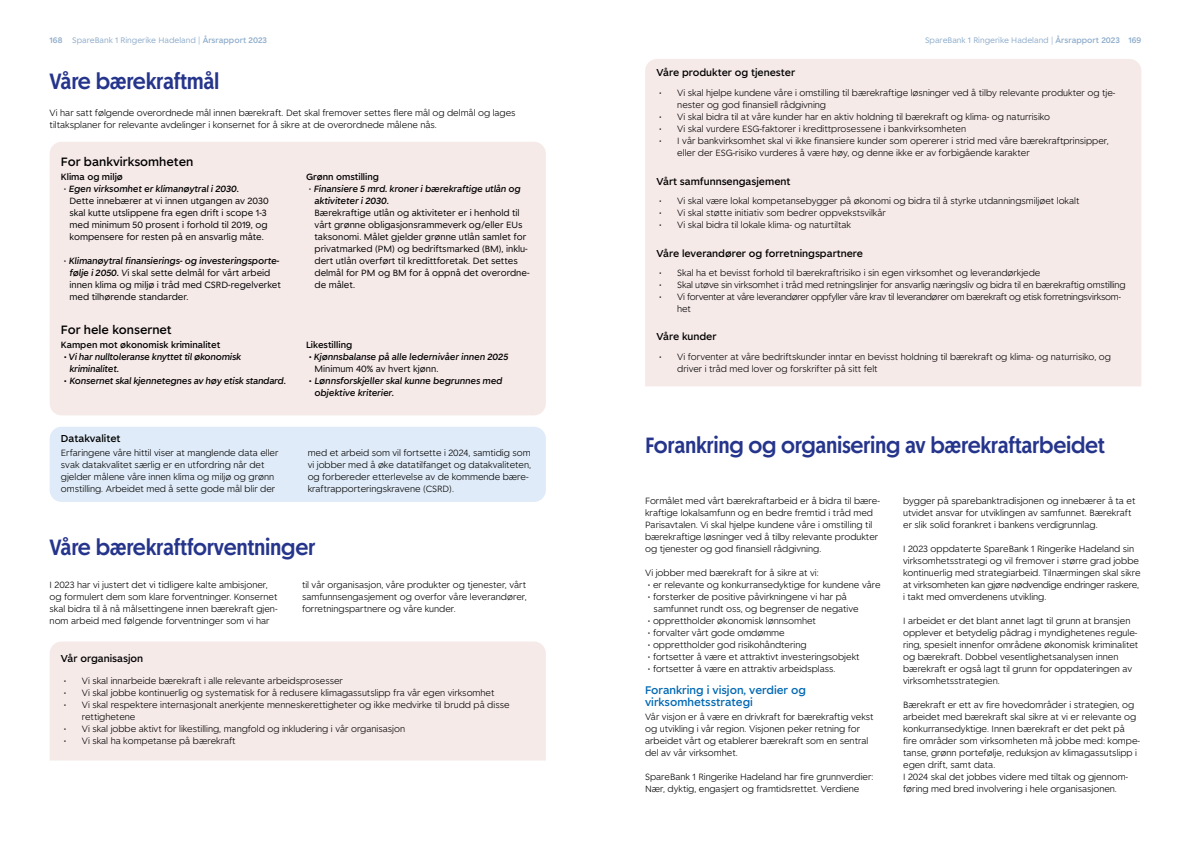
<style>
.page{position:relative;width:1191px;height:842px;background:#fff}
.page>*{position:absolute;margin:0;border:0;box-sizing:border-box;transform-origin:0 0}
.t1{font:500 22px "Spare Bank 1 Title";letter-spacing:-.015em;color:#26358c}
.t2{font:500 12px "Spare Bank 1";color:#000}
.t3{font:500 11px/12px "Spare Bank 1";color:#0068b2}
.t4{font:500 10px "Spare Bank 1";color:#000}
.t5{font:300 9px/12px "Spare Bank 1";color:#000}
.t6{font:9px/12px "Spare Bank 1";color:#000}
.t7{font:italic 500 9px/12px "Spare Bank 1";color:#000}
.t8{font:300 9px/12px "Spare Bank 1";letter-spacing:-.03em;color:#000}
.t9{font:300 9px "Spare Bank 1";letter-spacing:-.02em;color:#000}
.t10{font:500 9px "Spare Bank 1";color:#000}
.t11{font:8px "Spare Bank 1";color:#8fadcb}
.s1{font-weight:500}
.s2{font-weight:300}
.s3{font-weight:500;font-style:italic}
.s4{font-style:italic}
.s5{font-weight:300;font-style:normal}
</style>
<div class="page">
<div style="left:50px;top:427px;width:496px;height:75px;background:#dfebf8;border-radius:12px"></div>
<div style="left:50px;top:142px;width:496px;height:273px;background:#f6eae9;border-radius:12px"></div>
<div style="left:50px;top:641px;width:496px;height:119px;background:#f6eae9"></div>
<div style="left:645px;top:59px;width:496px;height:327px;background:#f6eae9"></div>
<p class="t11" style="left:50px;top:35px;width:219px"><span class="s1">168</span> SpareBank 1 Ringerike Hadeland | <span class="s1">Årsrapport 2023</span></p>
<p class="t11" style="left:925px;top:35px;width:218px">SpareBank 1 Ringerike Hadeland | <span class="s1">Årsrapport 2023 169</span></p>
<h1 class="t1" style="left:50px;top:67px;width:171px">Våre bærekraftmål</h1>
<p class="t5" style="left:50px;top:106px;width:467px">Vi har satt følgende overordnede mål innen bærekraft. Det skal fremover settes flere mål og delmål og lages tiltaksplaner for relevante avdelinger i konsernet for å sikre at de overordnede målene nås.</p>
<h2 class="t2" style="left:61px;top:154px;width:134px">For bankvirksomheten</h2>
<p class="t10" style="left:61px;top:171px;width:63px">Klima og miljø</p>
<p class="t6" style="left:69px;top:182px;width:201px;text-indent:-6px"><span class="s2">•</span> <span class="s3">Egen virksomhet er klimanøytral i 2030.<br></span>Dette innebærer at vi innen utgangen av 2030 skal kutte utslippene fra egen drift i scope 1-3 med minimum 50 prosent i forhold til 2019, og kompensere for resten på en ansvarlig måte.</p>
<p class="t6" style="left:69px;top:254px;width:213px;text-indent:-6px"><span class="s2">•</span> <span class="s3">Klimanøytral finansierings- og investeringsporte&shy;følje i 2050.</span> <span class="s4">V</span>i skal sette delmål for vårt arbeid innen klima og miljø i tråd med CSRD-regelverket med tilhørende standarder.</p>
<h2 class="t2" style="left:61px;top:322px;width:112px">For hele konsernet</h2>
<p class="t10" style="left:61px;top:339px;width:161px">Kampen mot økonomisk kriminalitet</p>
<p class="t7" style="left:69px;top:351px;width:173px;text-indent:-6px">• Vi har nulltoleranse knyttet til økonomisk kriminalitet.</p>
<p class="t7" style="left:64px;top:374px;width:223px">• Konsernet skal kjennetegnes av høy etisk standard.</p>
<p class="t10" style="left:306px;top:171px;width:74px">Grønn omstilling</p>
<p class="t7" style="left:314px;top:182px;width:208px;text-indent:-6px"><span class="s5">•</span> Finansiere 5 mrd. kroner i bærekraftige utlån og aktiviteter i 2030.</p>
<p class="t6" style="left:314px;top:206px;width:216px">Bærekraftige utlån og aktiviteter er i henhold til vårt grønne obligasjonsrammeverk og/eller EUs taksonomi. Målet gjelder grønne utlån samlet for privatmarked (PM) og bedriftsmarked (BM), inklu&shy;dert utlån overført til kredittforetak. Det settes delmål for PM og BM for å oppnå det overordne&shy;de målet.</p>
<p class="t10" style="left:306px;top:339px;width:48px">Likestilling</p>
<p class="t7" style="left:309px;top:350px;width:201px">• Kjønnsbalanse på alle ledernivåer innen 2025</p>
<p class="t6" style="left:314px;top:362px;width:125px">Minimum 40% av hvert kjønn.</p>
<p class="t7" style="left:314px;top:374px;width:189px;text-indent:-6px">• Lønnsforskjeller skal kunne begrunnes med objektive kriterier.</p>
<p class="t4" style="left:61px;top:432px;width:61px">Datakvalitet</p>
<p class="t5" style="left:61px;top:446px;width:219px">Erfaringene våre hittil viser at manglende data eller svak datakvalitet særlig er en utfordring når det gjelder målene våre innen klima og miljø og grønn omstilling. Arbeidet med å sette gode mål blir der</p>
<p class="t5" style="left:308px;top:446px;width:225px">med et arbeid som vil fortsette i 2024, samtidig som vi jobber med å øke datatilfanget og datakvaliteten, og forbereder etterlevelse av de kommende bære&shy;kraftrapporteringskravene (CSRD).</p>
<h1 class="t1" style="left:50px;top:532px;width:267px">Våre bærekraftforventninger</h1>
<p class="t5" style="left:50px;top:578px;width:229px">I 2023 har vi justert det vi tidligere kalte ambisjoner, og formulert dem som klare forventninger. Konsernet skal bidra til å nå målsettingene innen bærekraft gjen&shy;nom arbeid med følgende forventninger som vi har</p>
<p class="t5" style="left:302px;top:578px;width:226px;text-align:justify">til vår organisasjon, våre produkter og tjenester, vårt samfunnsengasjement og overfor våre leverandører, forretningspartnere og våre kunder.</p>
<p class="t4" style="left:61px;top:652px;width:84px">Vår organisasjon</p>
<p class="t5" style="left:64px;top:674px;width:281px">• Vi skal innarbeide bærekraft i alle relevante arbeidsprosesser</p>
<p class="t5" style="left:64px;top:686px;width:432px">• Vi skal jobbe kontinuerlig og systematisk for å redusere klimagassutslipp fra vår egen virksomhet</p>
<p class="t5" style="left:82px;top:698px;width:429px;text-indent:-18px">• Vi skal respektere internasjonalt anerkjente menneskerettigheter og ikke medvirke til brudd på disse rettighetene</p>
<p class="t5" style="left:64px;top:722px;width:343px">• Vi skal jobbe aktivt for likestilling, mangfold og inkludering i vår organisasjon</p>
<p class="t5" style="left:64px;top:734px;width:173px">• Vi skal ha kompetanse på bærekraft</p>
<p class="t4" style="left:656px;top:65px;width:140px">Våre produkter og tjenester</p>
<p class="t5" style="left:677px;top:86px;width:439px;text-indent:-18px">• Vi skal hjelpe kundene våre i omstilling til bærekraftige løsninger ved å tilby relevante produkter og tje&shy;nester og god finansiell rådgivning</p>
<p class="t5" style="left:659px;top:110px;width:392px">• Vi skal bidra til at våre kunder har en aktiv holdning til bærekraft og klima- og naturrisiko</p>
<p class="t5" style="left:659px;top:122px;width:308px">• Vi skal vurdere ESG-faktorer i kredittprosessene i bankvirksomheten</p>
<p class="t5" style="left:677px;top:134px;width:433px;text-indent:-18px">• I vår bankvirksomhet skal vi ikke finansiere kunder som opererer i strid med våre bærekraftprinsipper, eller der ESG-risiko vurderes å være høy, og denne ikke er av forbigående karakter</p>
<p class="t5" style="left:659px;top:194px;width:421px">• Vi skal være lokal kompetansebygger på økonomi og bidra til å styrke utdanningsmiljøet lokalt</p>
<p class="t5" style="left:659px;top:206px;width:228px">• Vi skal støtte initiativ som bedrer oppvekstsvilkår</p>
<p class="t5" style="left:659px;top:218px;width:193px">• Vi skal bidra til lokale klima- og naturtiltak</p>
<p class="t4" style="left:656px;top:175px;width:135px">Vårt samfunnsengasjement</p>
<p class="t4" style="left:656px;top:247px;width:208px">Våre leverandører og forretningspartnere</p>
<p class="t5" style="left:659px;top:266px;width:382px">• Skal ha et bevisst forhold til bærekraftrisiko i sin egen virksomhet og leverandørkjede</p>
<p class="t9" style="left:659px;top:279px;width:468px">• Skal utøve sin virksomhet i tråd med retningslinjer for ansvarlig næringsliv og bidra til en bærekraftig omstilling</p>
<p class="t8" style="left:677px;top:290px;width:445px;text-indent:-18px">• Vi forventer at våre leverandører oppfyller våre krav til leverandører om bærekraft og etisk forretningsvirksom&shy;het</p>
<p class="t4" style="left:656px;top:330px;width:62px">Våre kunder</p>
<p class="t5" style="left:677px;top:350px;width:435px;text-indent:-18px">• Vi forventer at våre bedriftskunder inntar en bevisst holdning til bærekraft og klima- og naturrisiko, og driver i tråd med lover og forskrifter på sitt felt</p>
<h1 class="t1" style="left:645px;top:430px;width:461px">Forankring og organisering av bærekraftarbeidet</h1>
<p class="t5" style="left:645px;top:494px;width:236px">Formålet med vårt bærekraftarbeid er å bidra til bære&shy;kraftige lokalsamfunn og en bedre fremtid i tråd med Parisavtalen. Vi skal hjelpe kundene våre i omstilling til bærekraftige løsninger ved å tilby relevante produkter og tjenester og god finansiell rådgivning.</p>
<p class="t5" style="left:645px;top:566px;width:175px">Vi jobber med bærekraft for å sikre at vi:</p>
<p class="t5" style="left:648px;top:578px;width:234px">• er relevante og konkurransedyktige for kundene våre</p>
<p class="t5" style="left:653px;top:590px;width:206px;text-indent:-6px">• forsterker de positive påvirkningene vi har på samfunnet rundt oss, og begrenser de negative</p>
<p class="t5" style="left:648px;top:614px;width:169px">• opprettholder økonomisk lønnsomhet</p>
<p class="t5" style="left:648px;top:626px;width:138px">• forvalter vårt gode omdømme</p>
<p class="t5" style="left:648px;top:638px;width:160px">• opprettholder god risikohåndtering</p>
<p class="t5" style="left:648px;top:650px;width:213px">• fortsetter å være et attraktivt investeringsobjekt</p>
<p class="t5" style="left:648px;top:662px;width:189px">• fortsetter å være en attraktiv arbeidsplass.</p>
<p class="t3" style="left:645px;top:684px;width:162px">Forankring i visjon, verdier og virksomhetsstrategi</p>
<p class="t5" style="left:645px;top:710px;width:230px">Vår visjon er å være en drivkraft for bærekraftig vekst og utvikling i vår region. Visjonen peker retning for arbeidet vårt og etablerer bærekraft som en sentral del av vår virksomhet.</p>
<p class="t5" style="left:645px;top:770px;width:230px">SpareBank 1 Ringerike Hadeland har fire grunnverdier:<br>Nær, dyktig, engasjert og framtidsrettet. Verdiene</p>
<p class="t5" style="left:903px;top:494px;width:234px">bygger på sparebanktradisjonen og innebærer å ta et utvidet ansvar for utviklingen av samfunnet. Bærekraft er slik solid forankret i bankens verdigrunnlag.</p>
<p class="t5" style="left:903px;top:542px;width:239px">I 2023 oppdaterte SpareBank 1 Ringerike Hadeland sin virksomhetsstrategi og vil fremover i større grad jobbe kontinuerlig med strategiarbeid. Tilnærmingen skal sikre at virksomheten kan gjøre nødvendige endringer raskere, i takt med omverdenens utvikling.</p>
<p class="t5" style="left:903px;top:614px;width:237px">I arbeidet er det blant annet lagt til grunn at bransjen opplever et betydelig pådrag i myndighetenes regule&shy;ring, spesielt innenfor områdene økonomisk kriminalitet og bærekraft. Dobbel vesentlighetsanalysen innen bærekraft er også lagt til grunn for oppdateringen av virksomhetsstrategien.</p>
<p class="t5" style="left:903px;top:698px;width:238px">Bærekraft er ett av fire hovedområder i strategien, og arbeidet med bærekraft skal sikre at vi er relevante og konkurransedyktige. Innen bærekraft er det pekt på fire områder som virksomheten må jobbe med: kompe&shy;tanse, grønn portefølje, reduksjon av klimagassutslipp i egen drift, samt data.<br>I 2024 skal det jobbes videre med tiltak og gjennom&shy;føring med bred involvering i hele organisasjonen.</p>
</div>
